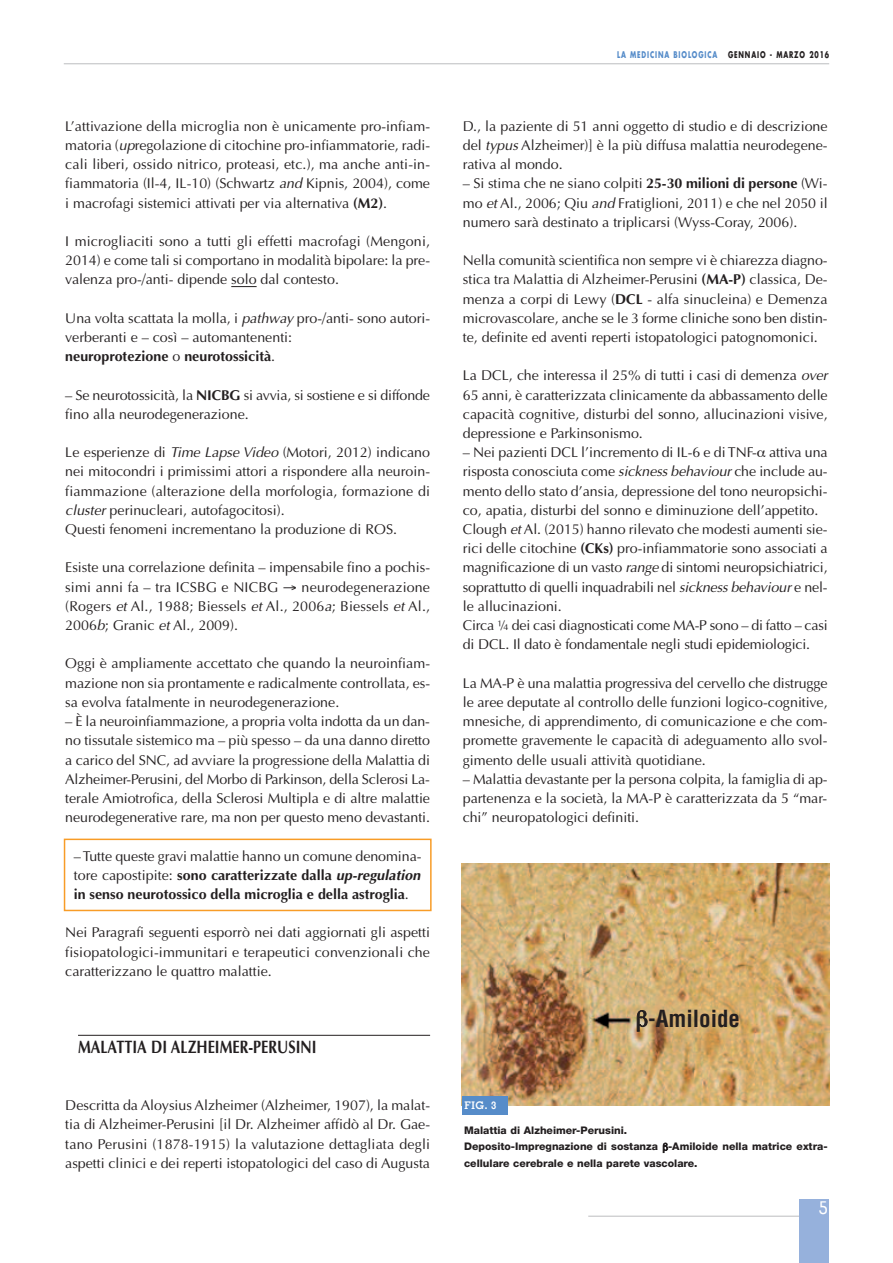
<style>
.page{position:relative;width:893px;height:1263px;background:#fff}
.page>*{position:absolute;margin:0;border:0;box-sizing:border-box;transform-origin:0 0}
.t1{font:700 condensed 22.95px "Helvetica";color:#231f20}
.t2{font:700 18px "Optima";color:#231f20;scale:.8 1}
.t3{font:500 18px "Memphis";color:#fff}
.t4{font:14.25px/19.2px "Optima";color:#231f20;text-align:justify}
.t5{font:700 14.25px/19.2px "Optima";color:#231f20;text-align:justify}
.t6{font:800 10.5px/16.5px "Helvetica Neue";color:#231f20}
.t7{font:700 10.5px "Memphis";color:#fff}
.t8{font:700 9px "Futura";letter-spacing:.135em;color:#568cc9;scale:.7 1}
.s1{font-style:italic}
.s2{font-weight:700}
.s3{font-weight:400}
.s4{color:#231f20}
</style>
<div class="page">
<hr style="left:588px;top:1216px;width:220px;height:1px;background:#bcbdc0">
<div style="left:799px;top:1199px;width:30px;height:64px;background:#96b1dc"></div>
<hr style="left:64px;top:64px;width:765px;height:1px;background:#bcbdc0">
<svg style="left:231px;top:286px;width:26px;height:1px"></svg>
<hr style="left:78px;top:1035px;width:352px;height:1px;background:#231f20">
<img style="left:461px;top:864px;width:368px;height:242px">
<div style="left:462px;top:1096px;width:46px;height:18px;background:#568cc9"></div>
<div style="left:64px;top:839px;width:368px;height:72px;border:2px solid #f89c27"></div>
<svg style="left:637px;top:1010px;width:10px;height:21px"></svg>
<p class="t4" style="left:65px;top:116px;width:366px">L’attivazione della microglia non è unicamente pro-infiam&shy;matoria (<span class="s1">up</span>regolazione di citochine pro-infiammatorie, radi&shy;cali liberi, ossido nitrico, proteasi, etc.), ma anche anti-in&shy;fiammatoria (Il-4, IL-10) (Schwartz <span class="s1">and</span> Kipnis, 2004), come i macrofagi sistemici attivati per via alternativa <span class="s2">(M2)</span>.</p>
<p class="t4" style="left:65px;top:231px;width:366px">I microgliaciti sono a tutti gli effetti macrofagi (Mengoni, 2014) e come tali si comportano in modalità bipolare: la pre&shy;valenza pro-/anti- dipende solo dal contesto.</p>
<p class="t4" style="left:65px;top:308px;width:367px;text-align:left">Una volta scattata la molla, i <span class="s1">pathway</span> pro-/anti- sono autori&shy;verberanti e – così – automantenenti:<br><span class="s2">neuroprotezione</span> o <span class="s2">neurotossicità</span>.</p>
<p class="t4" style="left:65px;top:385px;width:366px">– Se neurotossicità, la <span class="s2">NICBG</span> si avvia, si sostiene e si diffonde fino alla neurodegenerazione.</p>
<p class="t4" style="left:65px;top:443px;width:366px;text-align:left">Le esperienze di <span class="s1">Time Lapse Video</span> (Motori, 2012) indicano nei mitocondri i primissimi attori a rispondere alla neuroin&shy;fiammazione (alterazione della morfologia, formazione di <span class="s1">cluster</span> perinucleari, autofagocitosi).<br>Questi fenomeni incrementano la produzione di ROS.</p>
<p class="t4" style="left:65px;top:558px;width:366px">Esiste una correlazione definita – impensabile fino a pochis&shy;simi anni fa – tra ICSBG e NICBG → neurodegenerazione (Rogers <span class="s1">et</span> Al., 1988; Biessels <span class="s1">et</span> Al., 2006<span class="s1">a</span>; Biessels <span class="s1">et</span> Al., 2006<span class="s1">b</span>; Granic <span class="s1">et</span> Al., 2009).</p>
<p class="t4" style="left:65px;top:654px;width:366px">Oggi è ampliamente accettato che quando la neuroinfiam&shy;mazione non sia prontamente e radicalmente controllata, es&shy;sa evolva fatalmente in neurodegenerazione.</p>
<p class="t4" style="left:65px;top:711px;width:366px">– È la neuroinfiammazione, a propria volta indotta da un dan&shy;no tissutale sistemico ma – più spesso – da una danno diretto a carico del SNC, ad avviare la progressione della Malattia di Alzheimer-Perusini, del Morbo di Parkinson, della Sclerosi La&shy;terale Amiotrofica, della Sclerosi Multipla e di altre malattie neurodegenerative rare, ma non per questo meno devastanti.</p>
<p class="t5" style="left:74px;top:846px;width:349px"><span class="s3">– Tutte queste gravi malattie hanno un comune denomina&shy;tore capostipite:</span> sono caratterizzate dalla <span class="s1">up-regulation </span>in senso neurotossico della microglia e della astroglia<span class="s3">.</span></p>
<p class="t4" style="left:65px;top:923px;width:366px">Nei Paragrafi seguenti esporrò nei dati aggiornati gli aspetti fisiopatologici-immunitari e terapeutici convenzionali che caratterizzano le quattro malattie.</p>
<p class="t2" style="left:78px;top:1036px;width:300px">MALATTIA DI ALZHEIMER-PERUSINI</p>
<p class="t4" style="left:65px;top:1095px;width:366px">Descritta da Aloysius Alzheimer (Alzheimer, 1907), la malat&shy;tia di Alzheimer-Perusini [il Dr. Alzheimer affidò al Dr. Gae&shy;tano Perusini (1878-1915) la valutazione dettagliata degli aspetti clinici e dei reperti istopatologici del caso di Augusta</p>
<p class="t8" style="left:617px;top:51px;width:304px">LA MEDICINA BIOLOGICA <span class="s4">GENNAIO - MARZO 2016</span></p>
<p class="t4" style="left:463px;top:116px;width:366px">D., la paziente di 51 anni oggetto di studio e di descrizione del <span class="s1">typus</span> Alzheimer)] è la più diffusa malattia neurodegene&shy;rativa al mondo.</p>
<p class="t4" style="left:463px;top:174px;width:366px">– Si stima che ne siano colpiti <span class="s2">25-30 milioni di persone</span> (Wi&shy;mo <span class="s1">et</span> Al., 2006; Qiu <span class="s1">and</span> Fratiglioni, 2011) e che nel 2050 il numero sarà destinato a triplicarsi (Wyss-Coray, 2006).</p>
<p class="t4" style="left:463px;top:251px;width:366px">Nella comunità scientifica non sempre vi è chiarezza diagno&shy;stica tra Malattia di Alzheimer-Perusini <span class="s2">(MA-P)</span> classica, De&shy;menza a corpi di Lewy (<span class="s2">DCL</span> - alfa sinucleina) e Demenza microvascolare, anche se le 3 forme cliniche sono ben distin&shy;te, definite ed aventi reperti istopatologici patognomonici.</p>
<p class="t4" style="left:463px;top:366px;width:366px">La DCL, che interessa il 25% di tutti i casi di demenza <span class="s1">over </span>65 anni, è caratterizzata clinicamente da abbassamento delle capacità cognitive, disturbi del sonno, allucinazioni visive, depressione e Parkinsonismo.</p>
<p class="t4" style="left:463px;top:443px;width:366px;text-align:left">– Nei pazienti DCL l’incremento di IL-6 e di TNF- attiva una risposta conosciuta come <span class="s1">sickness behaviour</span> che include au&shy;mento dello stato d’ansia, depressione del tono neuropsichi&shy;co, apatia, disturbi del sonno e diminuzione dell’appetito.<br>Clough <span class="s1">et</span> Al. (2015) hanno rilevato che modesti aumenti sie&shy;rici delle citochine <span class="s2">(CKs)</span> pro-infiammatorie sono associati a magnificazione di un vasto <span class="s1">range</span> di sintomi neuropsichiatrici, soprattutto di quelli inquadrabili nel <span class="s1">sickness behaviour</span> e nel&shy;le allucinazioni.<br>Circa ¼ dei casi diagnosticati come MA-P sono – di fatto – casi di DCL. Il dato è fondamentale negli studi epidemiologici.</p>
<p class="t4" style="left:463px;top:673px;width:366px">La MA-P è una malattia progressiva del cervello che distrugge le aree deputate al controllo delle funzioni logico-cognitive, mnesiche, di apprendimento, di comunicazione e che com&shy;promette gravemente le capacità di adeguamento allo svol&shy;gimento delle usuali attività quotidiane.</p>
<p class="t4" style="left:463px;top:769px;width:366px">– Malattia devastante per la persona colpita, la famiglia di ap&shy;partenenza e la società, la MA-P è caratterizzata da 5 “mar&shy;chi” neuropatologici definiti.</p>
<p class="t7" style="left:464px;top:1101px;width:34px">FIG. 3</p>
<h1 class="t1" style="left:648px;top:1005px;width:94px">-Amiloide</h1>
<p class="t6" style="left:464px;top:1123px;width:365px">Malattia di Alzheimer-Perusini.<br>Deposito-Impregnazione di sostanza -Amiloide nella matrice extra&shy;cellulare cerebrale e nella parete vascolare.</p>
<p class="t3" style="left:819px;top:1201px;width:10px">5</p>
</div>
